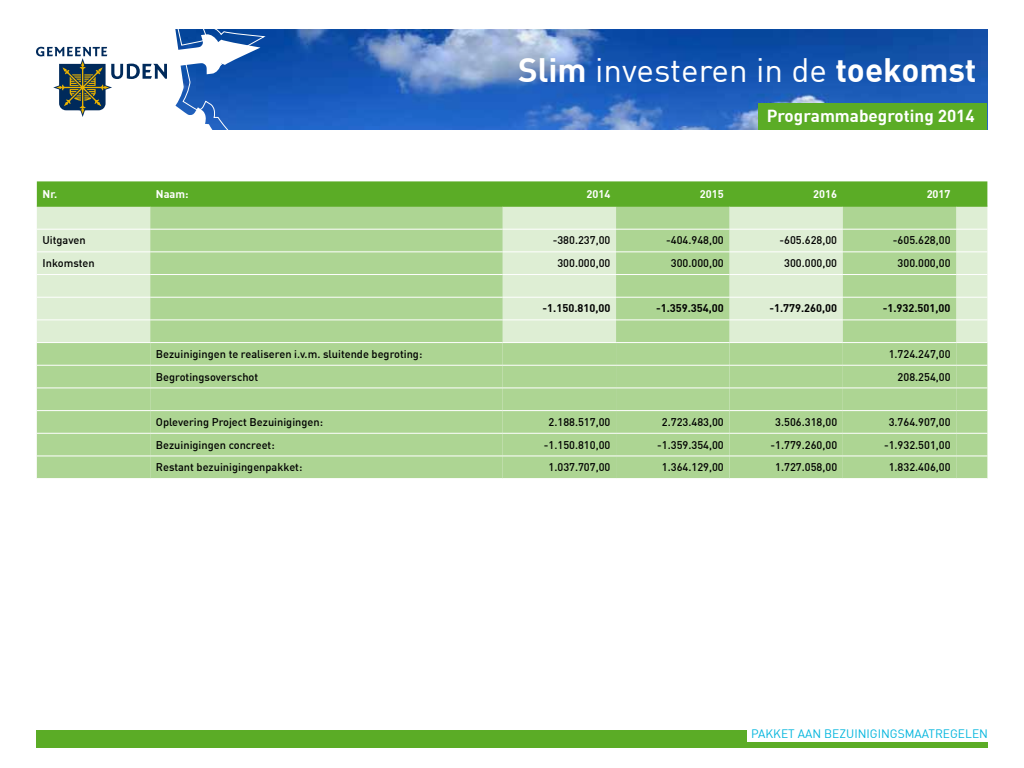
<style>
.page{position:relative;width:1024px;height:768px;background:#fff}
.page>*{position:absolute;margin:0;border:0;box-sizing:border-box;transform-origin:0 0}
.t1{font:33.2px "DIN";color:#fff}
.t2{font:700 17.1px "DIN";color:#fff}
.t3{font:12px "DIN";color:#00b5dd}
.t4{font:500 11px "DIN";color:#000}
.t5{font:700 11px "DIN";color:#000}
.t6{font:700 11px "DIN";color:#fff}
.s1{font-weight:700}
</style>
<div class="page">
<div style="left:36px;top:730px;width:952px;height:17px;background:#5bac26"></div>
<svg style="left:36px;top:47px;width:131px;height:70px"></svg>
<svg style="left:267px;top:30px;width:720px;height:100px;background:#2d66ba"></svg>
<svg style="left:175px;top:30px;width:92px;height:100px"></svg>
<div style="left:173px;top:116px;width:13px;height:14px;background:#fff"></div>
<div style="left:758px;top:103px;width:229px;height:27px;background:#5bac26"></div>
<div style="left:748px;top:730px;width:240px;height:12px;background:#fff"></div>
<div style="left:37px;top:181px;width:950px;height:25px;background:#5bac26"></div>
<div style="left:37px;top:207px;width:950px;height:135px;background:#deeed4"></div>
<svg style="left:150px;top:207px;width:806px;height:135px;background:#bbdca5"></svg>
<div style="left:37px;top:343px;width:950px;height:135px;background:#add593"></div>
<hr style="left:37px;top:206px;width:113px;height:1px;background:#5bac26">
<hr style="left:150px;top:206px;width:353px;height:1px;background:#5bac26">
<hr style="left:503px;top:206px;width:113px;height:1px;background:#5bac26">
<hr style="left:616px;top:206px;width:113px;height:1px;background:#5bac26">
<hr style="left:729px;top:206px;width:114px;height:1px;background:#5bac26">
<hr style="left:843px;top:206px;width:113px;height:1px;background:#5bac26">
<hr style="left:956px;top:206px;width:31px;height:1px;background:#5bac26">
<hr style="left:37px;top:229px;width:113px;height:1px;background:#fff">
<hr style="left:150px;top:229px;width:353px;height:1px;background:#fff">
<hr style="left:503px;top:229px;width:113px;height:1px;background:#fff">
<hr style="left:616px;top:229px;width:113px;height:1px;background:#fff">
<hr style="left:729px;top:229px;width:114px;height:1px;background:#fff">
<hr style="left:843px;top:229px;width:113px;height:1px;background:#fff">
<hr style="left:956px;top:229px;width:31px;height:1px;background:#fff">
<hr style="left:37px;top:252px;width:113px;height:1px;background:#fff">
<hr style="left:150px;top:252px;width:353px;height:1px;background:#fff">
<hr style="left:503px;top:252px;width:113px;height:1px;background:#fff">
<hr style="left:616px;top:252px;width:113px;height:1px;background:#fff">
<hr style="left:729px;top:252px;width:114px;height:1px;background:#fff">
<hr style="left:843px;top:252px;width:113px;height:1px;background:#fff">
<hr style="left:956px;top:252px;width:31px;height:1px;background:#fff">
<hr style="left:37px;top:274px;width:113px;height:1px;background:#fff">
<hr style="left:150px;top:274px;width:353px;height:1px;background:#fff">
<hr style="left:503px;top:274px;width:113px;height:1px;background:#fff">
<hr style="left:616px;top:274px;width:113px;height:1px;background:#fff">
<hr style="left:729px;top:274px;width:114px;height:1px;background:#fff">
<hr style="left:843px;top:274px;width:113px;height:1px;background:#fff">
<hr style="left:956px;top:274px;width:31px;height:1px;background:#fff">
<hr style="left:37px;top:297px;width:113px;height:1px;background:#fff">
<hr style="left:150px;top:297px;width:353px;height:1px;background:#fff">
<hr style="left:503px;top:297px;width:113px;height:1px;background:#fff">
<hr style="left:616px;top:297px;width:113px;height:1px;background:#fff">
<hr style="left:729px;top:297px;width:114px;height:1px;background:#fff">
<hr style="left:843px;top:297px;width:113px;height:1px;background:#fff">
<hr style="left:956px;top:297px;width:31px;height:1px;background:#fff">
<hr style="left:37px;top:320px;width:113px;height:1px;background:#fff">
<hr style="left:150px;top:320px;width:353px;height:1px;background:#fff">
<hr style="left:503px;top:320px;width:113px;height:1px;background:#fff">
<hr style="left:616px;top:320px;width:113px;height:1px;background:#fff">
<hr style="left:729px;top:320px;width:114px;height:1px;background:#fff">
<hr style="left:843px;top:320px;width:113px;height:1px;background:#fff">
<hr style="left:956px;top:320px;width:31px;height:1px;background:#fff">
<hr style="left:37px;top:365px;width:113px;height:1px;background:#fff">
<hr style="left:150px;top:365px;width:353px;height:1px;background:#fff">
<hr style="left:503px;top:365px;width:113px;height:1px;background:#fff">
<hr style="left:616px;top:365px;width:113px;height:1px;background:#fff">
<hr style="left:729px;top:365px;width:114px;height:1px;background:#fff">
<hr style="left:843px;top:365px;width:113px;height:1px;background:#fff">
<hr style="left:956px;top:365px;width:31px;height:1px;background:#fff">
<hr style="left:37px;top:388px;width:113px;height:1px;background:#fff">
<hr style="left:150px;top:388px;width:353px;height:1px;background:#fff">
<hr style="left:503px;top:388px;width:113px;height:1px;background:#fff">
<hr style="left:616px;top:388px;width:113px;height:1px;background:#fff">
<hr style="left:729px;top:388px;width:114px;height:1px;background:#fff">
<hr style="left:843px;top:388px;width:113px;height:1px;background:#fff">
<hr style="left:956px;top:388px;width:31px;height:1px;background:#fff">
<hr style="left:37px;top:410px;width:113px;height:1px;background:#fff">
<hr style="left:150px;top:410px;width:353px;height:1px;background:#fff">
<hr style="left:503px;top:410px;width:113px;height:1px;background:#fff">
<hr style="left:616px;top:410px;width:113px;height:1px;background:#fff">
<hr style="left:729px;top:410px;width:114px;height:1px;background:#fff">
<hr style="left:843px;top:410px;width:113px;height:1px;background:#fff">
<hr style="left:956px;top:410px;width:31px;height:1px;background:#fff">
<hr style="left:37px;top:433px;width:113px;height:1px;background:#fff">
<hr style="left:150px;top:433px;width:353px;height:1px;background:#fff">
<hr style="left:503px;top:433px;width:113px;height:1px;background:#fff">
<hr style="left:616px;top:433px;width:113px;height:1px;background:#fff">
<hr style="left:729px;top:433px;width:114px;height:1px;background:#fff">
<hr style="left:843px;top:433px;width:113px;height:1px;background:#fff">
<hr style="left:956px;top:433px;width:31px;height:1px;background:#fff">
<hr style="left:37px;top:456px;width:113px;height:1px;background:#fff">
<hr style="left:150px;top:456px;width:353px;height:1px;background:#fff">
<hr style="left:503px;top:456px;width:113px;height:1px;background:#fff">
<hr style="left:616px;top:456px;width:113px;height:1px;background:#fff">
<hr style="left:729px;top:456px;width:114px;height:1px;background:#fff">
<hr style="left:843px;top:456px;width:113px;height:1px;background:#fff">
<hr style="left:956px;top:456px;width:31px;height:1px;background:#fff">
<h1 class="t1" style="left:518px;top:49px;width:460px"><span class="s1">Slim</span> investeren in de <span class="s1">toekomst</span></h1>
<h2 class="t2" style="left:767px;top:105px;width:210px">Programmabegroting 2014</h2>
<p class="t6" style="left:43px;top:187px;width:16px">Nr.</p>
<p class="t6" style="left:156px;top:187px;width:34px">Naam:</p>
<p class="t6" style="left:587px;top:187px;width:25px">2014</p>
<p class="t6" style="left:700px;top:187px;width:25px">2015</p>
<p class="t6" style="left:813px;top:187px;width:25px">2016</p>
<p class="t6" style="left:927px;top:187px;width:25px">2017</p>
<p class="t4" style="left:43px;top:233px;width:45px">Uitgaven</p>
<p class="t4" style="left:553px;top:233px;width:59px">-380.237,00</p>
<p class="t4" style="left:666px;top:233px;width:59px">-404.948,00</p>
<p class="t4" style="left:780px;top:233px;width:59px">-605.628,00</p>
<p class="t4" style="left:893px;top:233px;width:59px">-605.628,00</p>
<p class="t4" style="left:43px;top:256px;width:54px">Inkomsten</p>
<p class="t4" style="left:557px;top:256px;width:54px">300.000,00</p>
<p class="t4" style="left:671px;top:256px;width:54px">300.000,00</p>
<p class="t4" style="left:784px;top:256px;width:54px">300.000,00</p>
<p class="t4" style="left:898px;top:256px;width:54px">300.000,00</p>
<p class="t5" style="left:543px;top:301px;width:69px">-1.150.810,00</p>
<p class="t5" style="left:656px;top:301px;width:69px">-1.359.354,00</p>
<p class="t5" style="left:769px;top:301px;width:69px">-1.779.260,00</p>
<p class="t5" style="left:883px;top:301px;width:69px">-1.932.501,00</p>
<p class="t4" style="left:156px;top:347px;width:268px">Bezuinigingen te realiseren i.v.m. sluitende begroting:</p>
<p class="t4" style="left:889px;top:347px;width:63px">1.724.247,00</p>
<p class="t4" style="left:156px;top:370px;width:104px">Begrotingsoverschot</p>
<p class="t4" style="left:898px;top:370px;width:54px">208.254,00</p>
<p class="t4" style="left:156px;top:415px;width:169px">Oplevering Project Bezuinigingen:</p>
<p class="t4" style="left:549px;top:415px;width:63px">2.188.517,00</p>
<p class="t4" style="left:662px;top:415px;width:63px">2.723.483,00</p>
<p class="t4" style="left:775px;top:415px;width:63px">3.506.318,00</p>
<p class="t4" style="left:889px;top:415px;width:63px">3.764.907,00</p>
<p class="t4" style="left:156px;top:438px;width:120px">Bezuinigingen concreet:</p>
<p class="t4" style="left:544px;top:438px;width:68px">-1.150.810,00</p>
<p class="t4" style="left:657px;top:438px;width:68px">-1.359.354,00</p>
<p class="t4" style="left:771px;top:438px;width:68px">-1.779.260,00</p>
<p class="t4" style="left:884px;top:438px;width:68px">-1.932.501,00</p>
<p class="t4" style="left:156px;top:460px;width:148px">Restant bezuinigingenpakket:</p>
<p class="t4" style="left:549px;top:460px;width:63px">1.037.707,00</p>
<p class="t4" style="left:662px;top:460px;width:63px">1.364.129,00</p>
<p class="t4" style="left:775px;top:460px;width:63px">1.727.058,00</p>
<p class="t4" style="left:889px;top:460px;width:63px">1.832.406,00</p>
<p class="t3" style="left:751px;top:726px;width:238px">PAKKET AAN BEZUINIGINGSMAATREGELEN</p>
</div>
